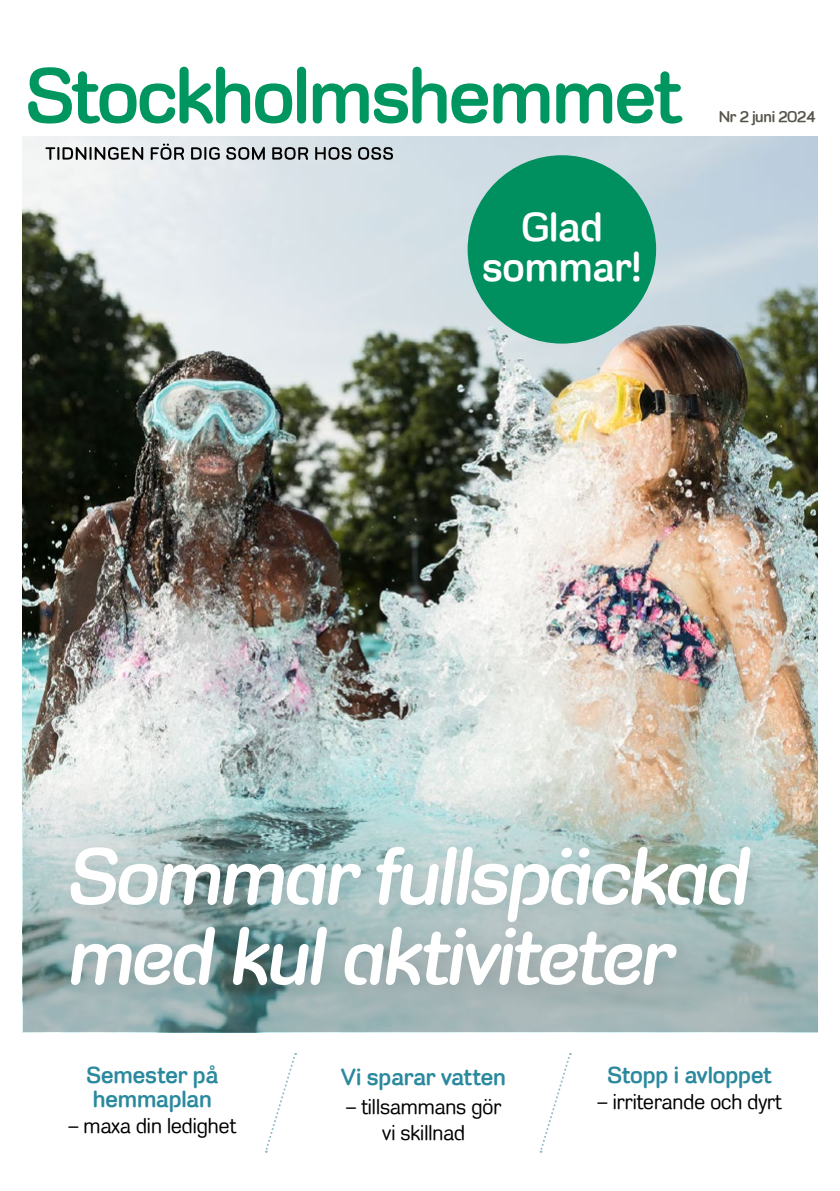
<style>
.page{position:relative;width:840px;height:1191px;background:#fff}
.page>*{position:absolute;margin:0;border:0;box-sizing:border-box;transform-origin:0 0}
.H1_Rubrik_framsida{font:italic 700 82px/80px "Stockholm Runt";letter-spacing:-.03em;color:#fff}
.H1_Stockholmshemmet_fram{font:700 80px "Stockholm Runt";letter-spacing:-.025em;color:#009660}
.H1_rubrik{font:700 42px/40px "Stockholm Runt";color:#fff;text-align:center}
.H2_Nedre_puff{font:700 24px/24px "Stockholm Runt";color:#2b899e}
.H2_Nedre_puff-2{font:22px "Stockholm Runt";color:#000}
.P_Nedre_puff_liten{font:22px/26.4px "Stockholm Runt";color:#000;text-align:center}
.P_Nummer_Månad{font:700 16px "Stockholm Runt";letter-spacing:-.02em;color:#57544b}
</style>
<div class="page">
<img style="left:23px;top:136px;width:793px;height:630px">
<svg style="left:23px;top:766px;width:793px;height:266px;background:#b4c5c2"></svg>
<svg style="left:45px;top:144px;width:348px;height:16px;background:#9fa3a6"></svg>
<div style="left:62px;top:837px;width:708px;height:168px;background:#000;opacity:.09"></div>
<svg style="left:265px;top:1053px;width:31px;height:99px"></svg>
<svg style="left:539px;top:1053px;width:32px;height:99px"></svg>
<div style="left:467px;top:155px;width:188px;height:188px;background:#008f5e;border-radius:50%"></div>
<h1 class="H1_Stockholmshemmet_fram" style="left:26px;top:49px;width:656px">Stockholmshemmet</h1>
<p class="H1_rubrik" style="left:481px;top:206px;width:161px">Glad sommar!</p>
<p class="P_Nummer_Månad" style="left:718px;top:108px;width:99px">Nr 2 juni 2024</p>
<h1 class="H1_Rubrik_framsida" style="left:68px;top:835px;width:682px">Sommar fullspäckad med kul aktiviteter</h1>
<p class="H2_Nedre_puff" style="left:86px;top:1062px;width:133px">Semester på hemmaplan</p>
<p class="H2_Nedre_puff-2" style="left:68px;top:1112px;width:169px">– maxa din ledighet</p>
<p class="H2_Nedre_puff" style="left:341px;top:1064px;width:166px">Vi sparar vatten</p>
<p class="P_Nedre_puff_liten" style="left:346px;top:1093px;width:156px">– tillsammans gör vi skillnad</p>
<p class="H2_Nedre_puff" style="left:607px;top:1062px;width:165px">Stopp i avloppet</p>
<p class="H2_Nedre_puff-2" style="left:597px;top:1088px;width:185px">– irriterande och dyrt</p>
</div>
